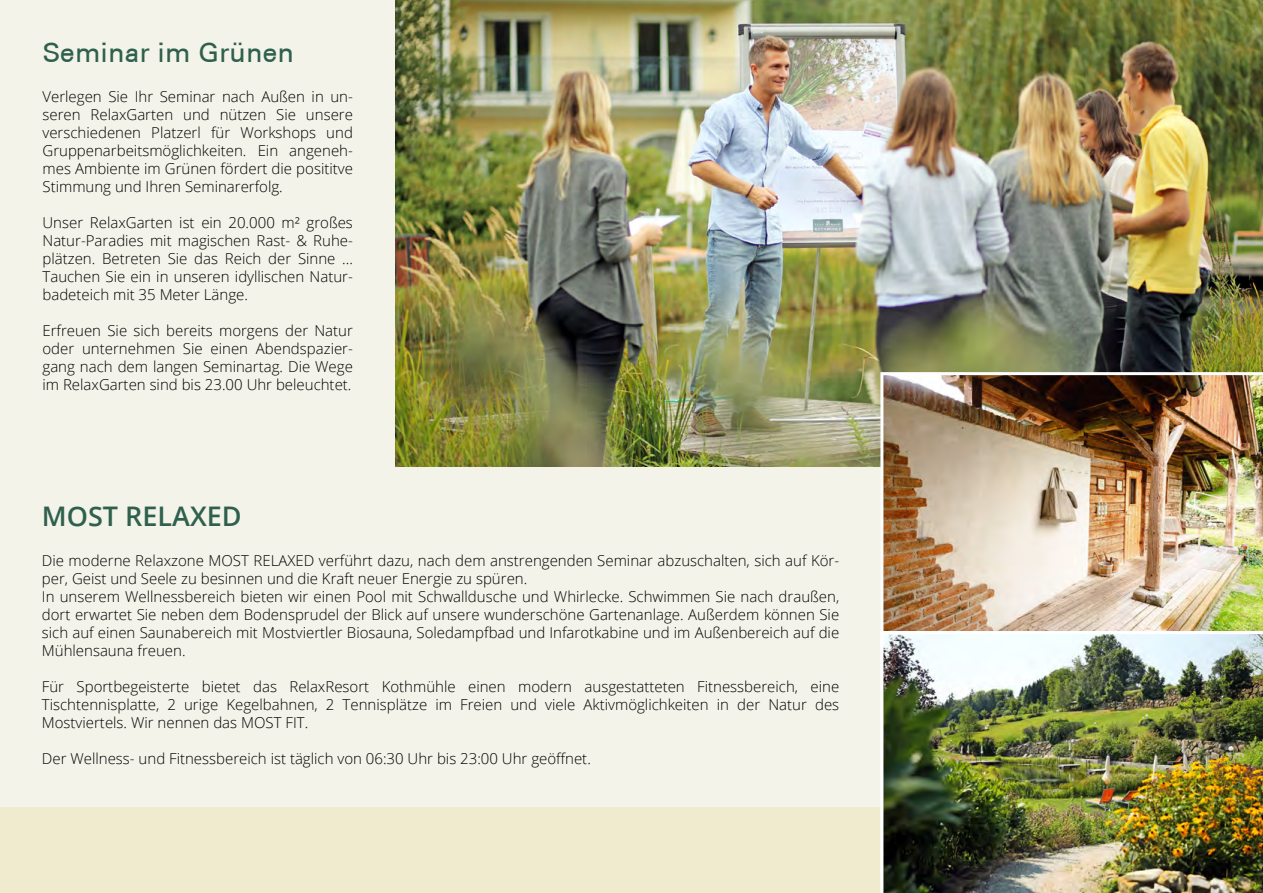
<style>
.page{position:relative;width:1263px;height:893px;background:#f4f3e9}
.page>*{position:absolute;margin:0;border:0;box-sizing:border-box;transform-origin:0 0}
.t1{font:500 27px "Univers CE";color:#2f604e}
.t2{font:600 27px "Open Sans";color:#2f604e}
.t3{font:300 15px/18px "Open Sans";color:#000;text-align:justify}
</style>
<div class="page">
<img style="left:395px;top:0;width:868px;height:467px">
<div style="left:0;top:808px;width:1262px;height:85px;background:#f0eacf"></div>
<img style="left:880px;top:372px;width:383px;height:259px">
<img style="left:880px;top:631px;width:383px;height:262px">
<h1 class="t1" style="left:43px;top:37px;width:253px">Seminar im Grünen</h1>
<p class="t3" style="left:43px;top:87px;width:312px">Verlegen Sie Ihr Seminar nach Außen in un&shy;seren RelaxGarten und nützen Sie unsere verschiedenen Platzerl für Workshops und Gruppenarbeitsmöglichkeiten. Ein angeneh&shy;mes Ambiente im Grünen fördert die posititve Stimmung und Ihren Seminarerfolg.</p>
<p class="t3" style="left:43px;top:213px;width:312px">Unser RelaxGarten ist ein 20.000 m² großes Natur-Paradies mit magischen Rast- &amp; Ruhe&shy;plätzen. Betreten Sie das Reich der Sinne ...<br>Tauchen Sie ein in unseren idyllischen Natur&shy;badeteich mit 35 Meter Länge.</p>
<p class="t3" style="left:43px;top:321px;width:312px">Erfreuen Sie sich bereits morgens der Natur oder unternehmen Sie einen Abendspazier&shy;gang nach dem langen Seminartag. Die Wege im RelaxGarten sind bis 23.00 Uhr beleuchtet.</p>
<h1 class="t2" style="left:42px;top:498px;width:201px">MOST RELAXED</h1>
<p class="t3" style="left:42px;top:551px;width:799px;text-align:left">Die moderne Relaxzone MOST RELAXED verführt dazu, nach dem anstrengenden Seminar abzuschalten, sich auf Kör&shy;per, Geist und Seele zu besinnen und die Kraft neuer Energie zu spüren.<br>In unserem Wellnessbereich bieten wir einen Pool mit Schwalldusche und Whirlecke. Schwimmen Sie nach draußen, dort erwartet Sie neben dem Bodensprudel der Blick auf unsere wunderschöne Gartenanlage. Außerdem können Sie sich auf einen Saunabereich mit Mostviertler Biosauna, Soledampfbad und Infarotkabine und im Außenbereich auf die Mühlensauna freuen.</p>
<p class="t3" style="left:42px;top:677px;width:799px">Für Sportbegeisterte bietet das RelaxResort Kothmühle einen modern ausgestatteten Fitnessbereich, eine Tischtennisplatte, 2 urige Kegelbahnen, 2 Tennisplätze im Freien und viele Aktivmöglichkeiten in der Natur des Mostviertels. Wir nennen das MOST FIT.</p>
<p class="t3" style="left:42px;top:749px;width:550px">Der Wellness- und Fitnessbereich ist täglich von 06:30 Uhr bis 23:00 Uhr geöffnet.</p>
</div>
